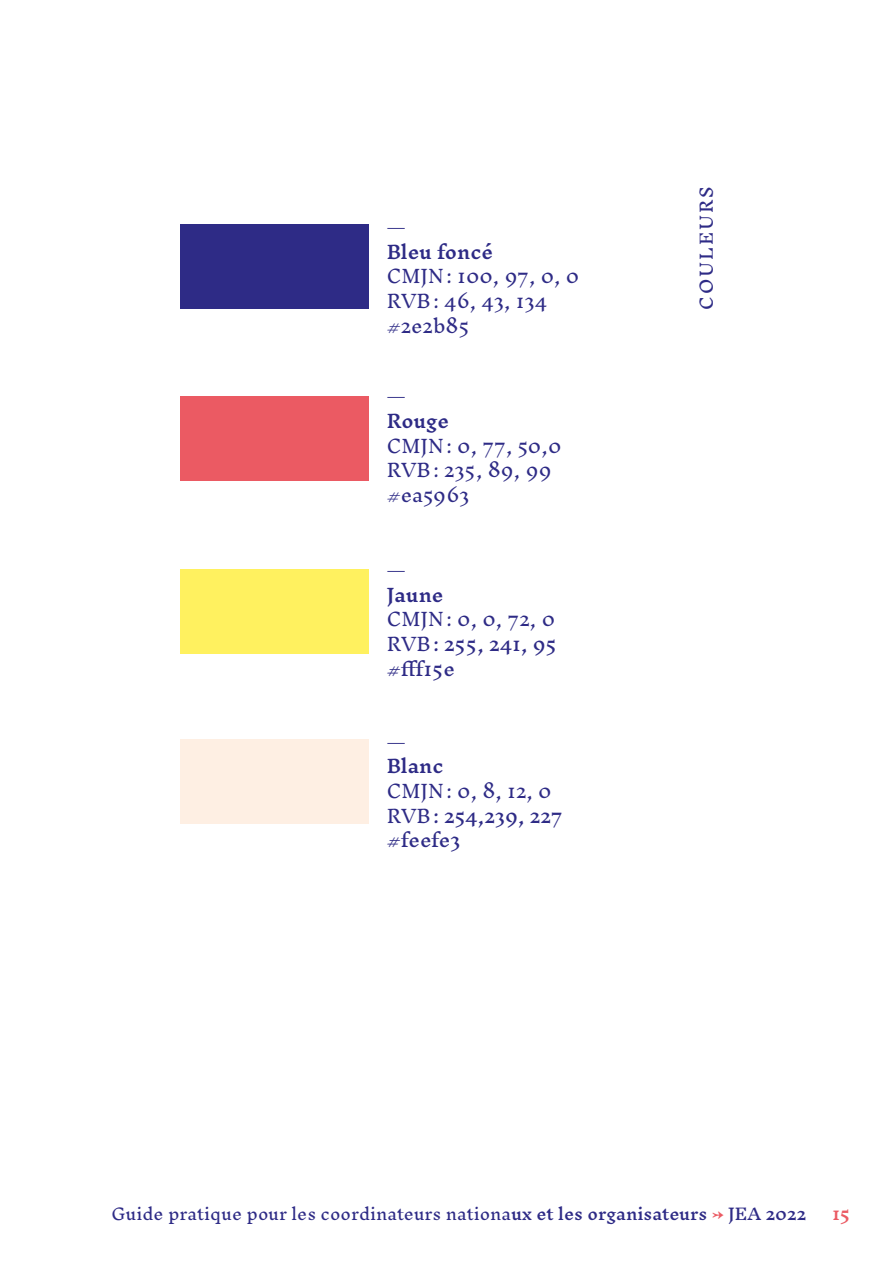
<style>
.page{position:relative;width:893px;height:1263px;background:#fff}
.page>*{position:absolute;margin:0;border:0;box-sizing:border-box;transform-origin:0 0}
.t1{font:300 18px/24.6px "Inknut Antiqua";color:#2e2b86}
.t2{font:18px/24.6px "Inknut Antiqua";color:#2e2b86;text-align:justify}
.t3{font:600 18px/24.6px "Inknut Antiqua";color:#2e2b86}
.t4{font:16.5px "Inknut Antiqua";letter-spacing:.12em;color:#2e2b86}
.t5{font:600 16.35px "Inknut Antiqua";color:#eb5a63}
.t6{font:300 15.75px "Inknut Antiqua";color:#2e2b86}
.s1{font-weight:300}
.s2{font-weight:500}
.s3{font-weight:500;color:#eb5a63}
</style>
<div class="page">
<div style="left:180px;top:739px;width:189px;height:85px;background:#feefe3"></div>
<div style="left:180px;top:225px;width:189px;height:84px;background:#2e2b86"></div>
<div style="left:180px;top:396px;width:189px;height:85px;background:#eb5a63"></div>
<div style="left:180px;top:569px;width:189px;height:84px;background:#fff15f"></div>
<p class="t3" style="left:387px;top:216px;width:108px">—<br>Bleu foncé</p>
<p class="t1" style="left:387px;top:265px;width:194px">CMJN: 100, 97, 0, 0<br>RVB: 46, 43, 134 #2e2b85</p>
<p class="t3" style="left:387px;top:385px;width:64px">—<br>Rouge</p>
<p class="t1" style="left:387px;top:434px;width:176px">CMJN: 0, 77, 50,0<br>RVB: 235, 89, 99 #ea5963</p>
<p class="t3" style="left:387px;top:559px;width:58px">—<br>Jaune</p>
<p class="t2" style="left:387px;top:608px;width:172px"><span class="s1">CMJN: 0, 0, 72, 0<br>RVB</span>: 255, 241, 95 #fff15e</p>
<p class="t3" style="left:387px;top:730px;width:58px">—<br>Blanc</p>
<p class="t2" style="left:387px;top:779px;width:178px;text-align:left"><span class="s1">CMJN: 0, 8, 12, 0<br>RVB</span>: 254,239, 227 #feefe3</p>
<p class="t4" style="left:697px;top:310px;width:125px;rotate:-90deg">COULEURS</p>
<p class="t6" style="left:111px;top:1206px;width:696px">Guide pratique pour les coordinateurs nationa<span class="s2">ux et les organisateurs</span> <span class="s3">→</span> <span class="s2">JEA 2022</span></p>
<p class="t5" style="left:832px;top:1205px;width:20px">15</p>
</div>
